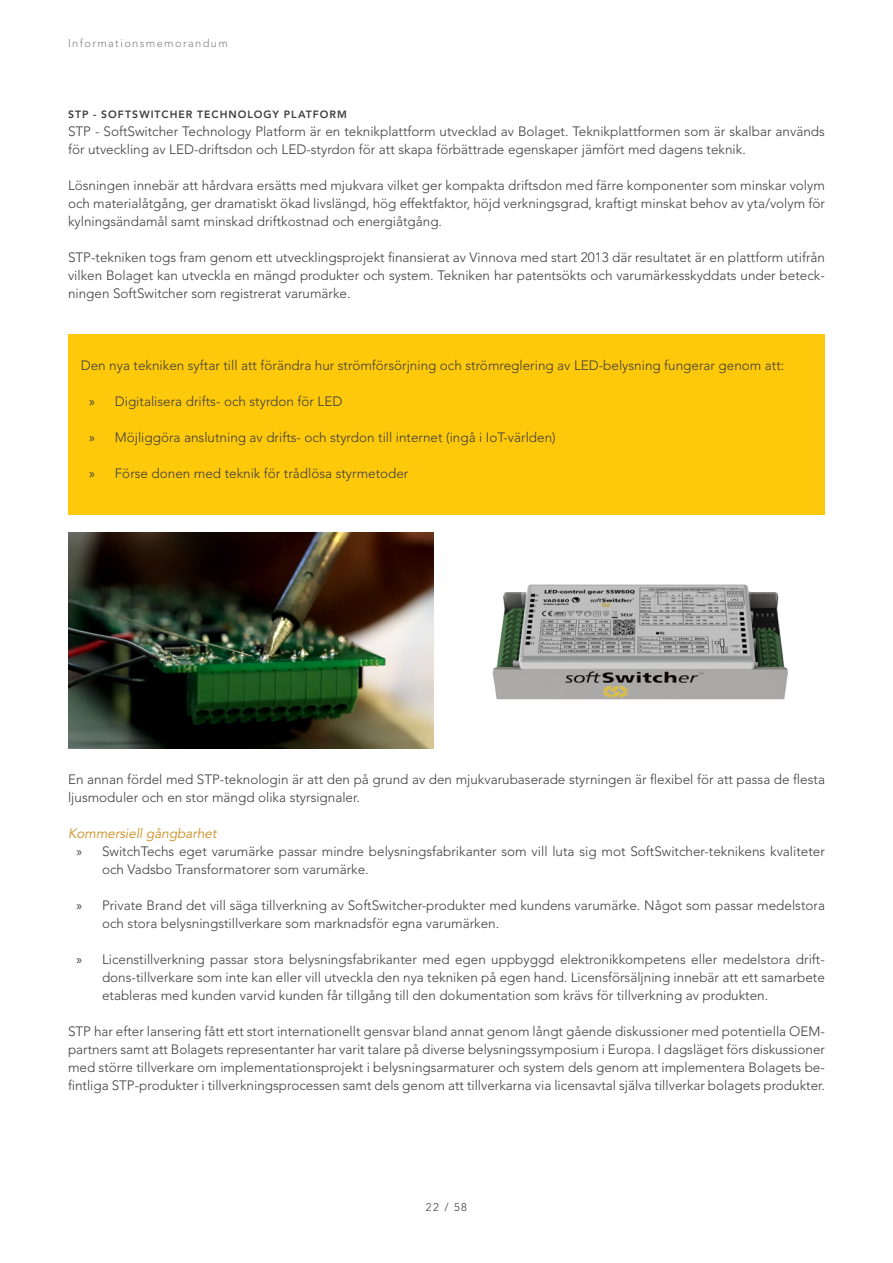
<style>
.page{position:relative;width:893px;height:1263px;background:#fff}
.page>*{position:absolute;margin:0;border:0;box-sizing:border-box;transform-origin:0 0}
.t1{font:300 13.5px/18px "Avenir LT Std";color:#3e3e3f}
.Heading_4{font:italic 13.5px "Avenir LT Std";color:#cc8c1d}
.t2{font:300 11.1px "Avenir LT Std";letter-spacing:.12em;color:#808285}
.t3{font:300 11.1px "Avenir LT Std";color:#3e3e3f}
.Heading_3{font:800 10.5px "Avenir LT Std";letter-spacing:.095em;color:#3e3e3f}
.s1{font-family:"Myriad Pro";font-weight:400}
</style>
<div class="page">
<img style="left:68px;top:532px;width:366px;height:216px">
<img style="left:492px;top:584px;width:296px;height:116px">
<div style="left:68px;top:334px;width:757px;height:180px;background:#fec80b"></div>
<p class="t2" style="left:68px;top:36px;width:161px">Informationsmemorandum</p>
<p class="Heading_3" style="left:68px;top:108px;width:280px">STP - SOFTSWITCHER TECHNOLOGY PLATFORM</p>
<p class="t1" style="left:68px;top:123px;width:758px">STP - SoftSwitcher Technology Platform är en teknikplattform utvecklad av Bolaget. Teknikplattformen som är skalbar används för utveckling av LED-driftsdon och LED-styrdon för att skapa förbättrade egenskaper jämfört med dagens teknik.</p>
<p class="t1" style="left:68px;top:177px;width:758px;text-align:justify">Lösningen innebär att hårdvara ersätts med mjukvara vilket ger kompakta driftsdon med färre komponenter som minskar volym och materialåtgång, ger dramatiskt ökad livslängd, hög effektfaktor, höjd verkningsgrad, kraftigt minskat behov av yta/volym för kylningsändamål samt minskad driftkostnad och energiåtgång.</p>
<p class="t1" style="left:68px;top:249px;width:758px;text-align:justify">STP-tekniken togs fram genom ett utvecklingsprojekt finansierat av Vinnova med start 2013 där resultatet är en plattform utifrån vilken Bolaget kan utveckla en mängd produkter och system. Tekniken har patentsökts och varumärkesskyddats under beteck&shy;ningen SoftSwitcher som registrerat varumärke.</p>
<p class="t1" style="left:81px;top:357px;width:705px">Den nya tekniken syftar till att förändra hur strömförsörjning och strömreglering av LED-belysning fungerar genom att:</p>
<p class="t1" style="left:89px;top:393px;width:255px"><span class="s1">»</span> Digitalisera drifts- och styrdon för LED</p>
<p class="t1" style="left:89px;top:429px;width:468px"><span class="s1">»</span> Möjliggöra anslutning av drifts- och styrdon till internet (ingå i IoT-världen)</p>
<p class="t1" style="left:89px;top:465px;width:321px"><span class="s1">»</span> Förse donen med teknik för trådlösa styrmetoder</p>
<p class="t1" style="left:68px;top:771px;width:758px">En annan fördel med STP-teknologin är att den på grund av den mjukvarubaserade styrningen är flexibel för att passa de flesta ljusmoduler och en stor mängd olika styrsignaler.</p>
<p class="Heading_4" style="left:68px;top:826px;width:150px">Kommersiell gångbarhet</p>
<p class="t1" style="left:102px;top:843px;width:724px;text-indent:-26px"><span class="s1">»</span> SwitchTechs eget varumärke passar mindre belysningsfabrikanter som vill luta sig mot SoftSwitcher-teknikens kvaliteter och Vadsbo Transformatorer som varumärke.</p>
<p class="t1" style="left:102px;top:897px;width:724px;text-indent:-26px"><span class="s1">»</span> Private Brand det vill säga tillverkning av SoftSwitcher-produkter med kundens varumärke. Något som passar medelstora och stora belysningstillverkare som marknadsför egna varumärken.</p>
<p class="t1" style="left:102px;top:951px;width:724px;text-align:justify;text-indent:-26px"><span class="s1">»</span> Licenstillverkning passar stora belysningsfabrikanter med egen uppbyggd elektronikkompetens eller medelstora drift&shy;dons-tillverkare som inte kan eller vill utveckla den nya tekniken på egen hand. Licensförsäljning innebär att ett samarbete etableras med kunden varvid kunden får tillgång till den dokumentation som krävs för tillverkning av produkten.</p>
<p class="t1" style="left:68px;top:1023px;width:758px;text-align:justify">STP har efter lansering fått ett stort internationellt gensvar bland annat genom långt gående diskussioner med potentiella OEM&shy;partners samt att Bolagets representanter har varit talare på diverse belysningssymposium i Europa. I dagsläget förs diskussioner med större tillverkare om implementationsprojekt i belysningsarmaturer och system dels genom att implementera Bolagets be&shy;fintliga STP-produkter i tillverkningsprocessen samt dels genom att tillverkarna via licensavtal själva tillverkar bolagets produkter.</p>
<p class="t3" style="left:426px;top:1200px;width:43px">22 / 58</p>
</div>
